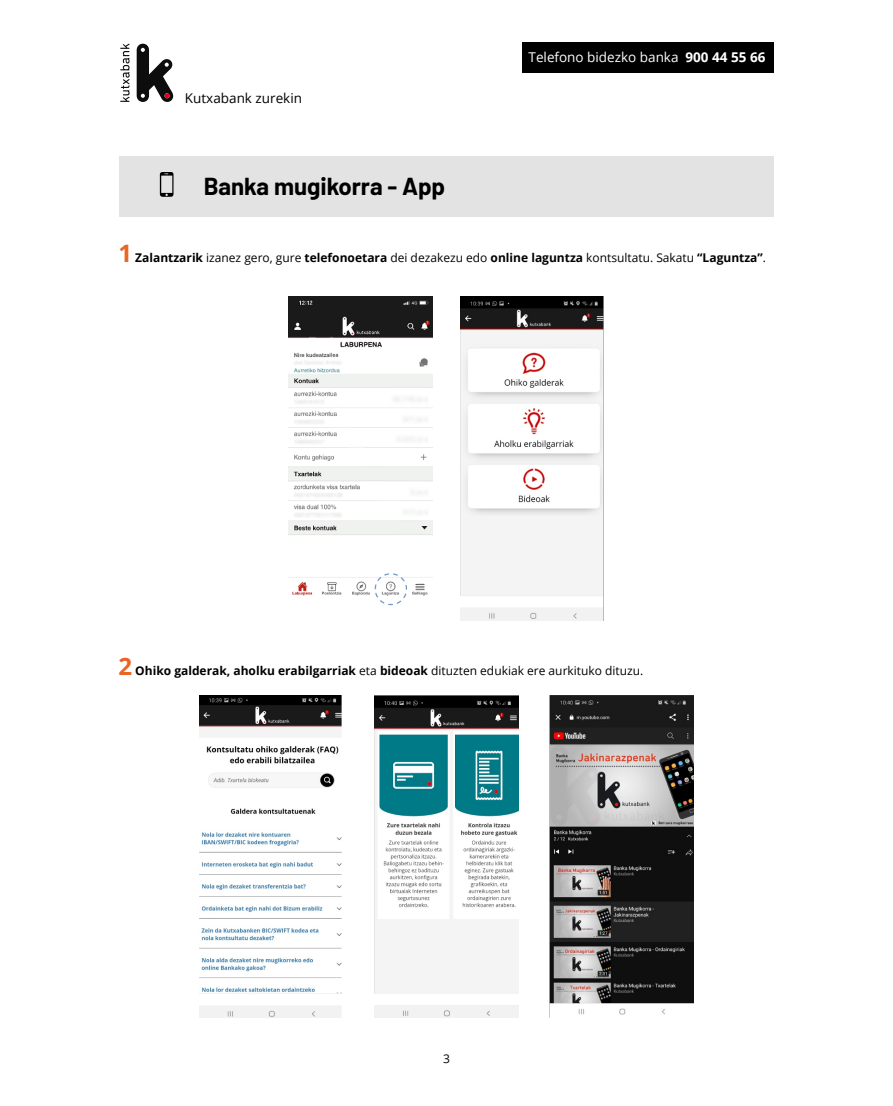
<style>
.page{position:relative;width:893px;height:1106px;background:#fff}
.page>*{position:absolute;margin:0;border:0;box-sizing:border-box;transform-origin:0 0}
.t1{font:700 24px "Barlow";color:#000}
.t2{font:13.5px "Open Sans";color:#fff}
.t3{font:13.5px "Open Sans";color:#000}
.t4{font:700 12px "Open Sans";color:#000}
.t5{font:12px "Open Sans";color:#000}
.s1{font-weight:700}
.s2{font-size:24px;color:#ea6424}
.s3{font-weight:400}
</style>
<div class="page">
<svg style="left:120px;top:44px;width:10px;height:58px"></svg>
<svg style="left:137px;top:44px;width:36px;height:58px"></svg>
<div style="left:522px;top:43px;width:252px;height:30px;background:#000"></div>
<div style="left:119px;top:156px;width:655px;height:61px;background:#e3e3e3"></div>
<img style="left:460px;top:297px;width:143px;height:323px">
<svg style="left:160px;top:172px;width:14px;height:24px"></svg>
<img style="left:289px;top:297px;width:144px;height:308px">
<img style="left:199px;top:696px;width:143px;height:321px">
<img style="left:375px;top:696px;width:143px;height:321px">
<img style="left:550px;top:696px;width:144px;height:319px">
<p class="t3" style="left:185px;top:89px;width:119px">Kutxabank zurekin</p>
<h1 class="t1" style="left:204px;top:172px;width:243px">Banka mugikorra - App</h1>
<p class="t2" style="left:529px;top:48px;width:238px">Telefono bidezko banka <span class="s1">900 44 55 66</span></p>
<p class="t4" style="left:118px;top:249px;width:649px"><span class="s2">1</span> Zalantzarik <span class="s3">izanez gero, gure</span> telefonoetara <span class="s3">dei dezakezu edo</span> online laguntza <span class="s3">kontsultatu. Sakatu</span> “Laguntza”<span class="s3">.</span></p>
<p class="t4" style="left:118px;top:662px;width:526px"><span class="s2">2</span> Ohiko galderak, aholku erabilgarriak <span class="s3">eta</span> bideoak <span class="s3">dituzten edukiak ere aurkituko dituzu.</span></p>
<p class="t5" style="left:443px;top:1050px;width:8px">3</p>
</div>
